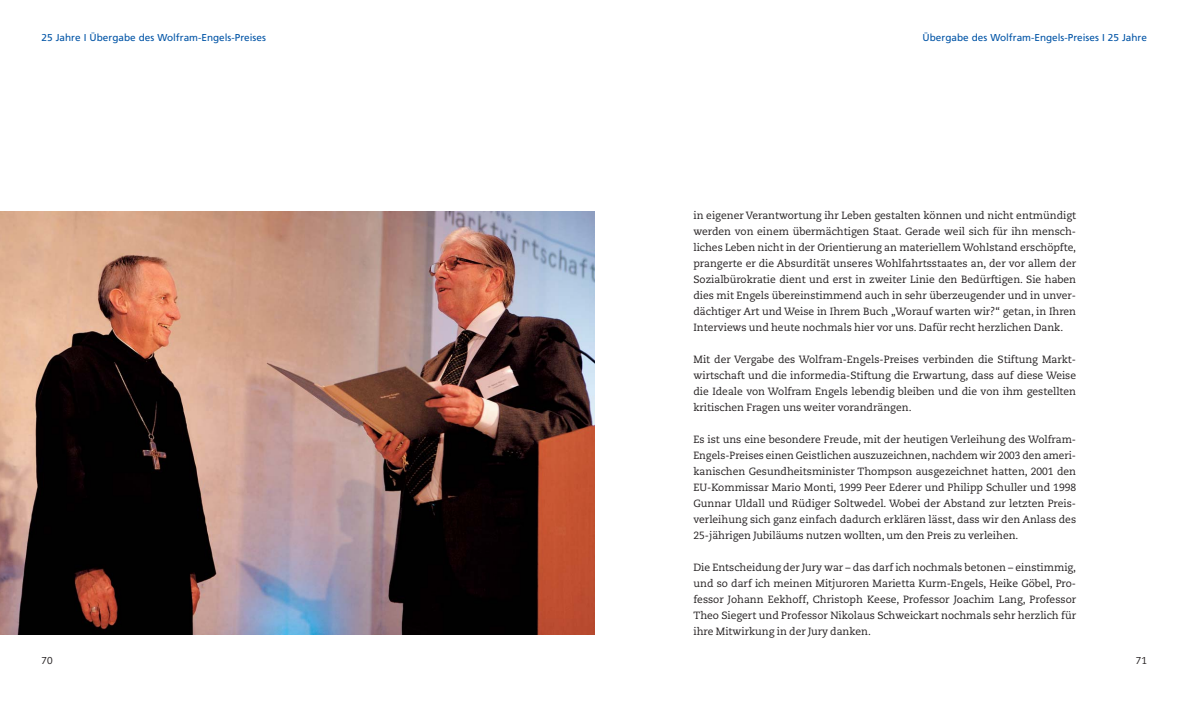
<style>
.page{position:relative;width:1190px;height:708px;background:#fff}
.page>*{position:absolute;margin:0;border:0;box-sizing:border-box;transform-origin:0 0}
.t1{font:10.5px/16px "Caecilia";color:#231f20;text-align:justify}
.t2{font:10px "Frutiger";color:#0054a6}
.t3{font:10px "Caecilia";color:#231f20}
</style>
<div class="page">
<img style="left:0;top:211px;width:594px;height:424px">
<p class="t2" style="left:42px;top:33px;width:226px">25 Jahre I Übergabe des Wolfram-Engels-Preises</p>
<p class="t3" style="left:42px;top:657px;width:13px">70</p>
<p class="t2" style="left:923px;top:33px;width:226px">Übergabe des Wolfram-Engels-Preises I 25 Jahre</p>
<p class="t1" style="left:693px;top:208px;width:384px">in eigener Verantwortung ihr Leben gestalten können und nicht entmündigt werden von einem übermächtigen Staat. Gerade weil sich für ihn mensch&shy;liches Leben nicht in der Orientierung an materiellem Wohlstand erschöpfte, prangerte er die Absurdität unseres Wohlfahrtsstaates an, der vor allem der Sozialbürokratie dient und erst in zweiter Linie den Bedürftigen. Sie haben dies mit Engels übereinstimmend auch in sehr überzeugender und in unver&shy;dächtiger Art und Weise in Ihrem Buch „Worauf warten wir?“ getan, in Ihren Interviews und heute nochmals hier vor uns. Dafür recht herzlichen Dank.</p>
<p class="t1" style="left:693px;top:352px;width:384px">Mit der Vergabe des Wolfram-Engels-Preises verbinden die Stiftung Markt&shy;wirtschaft und die informedia-Stiftung die Erwartung, dass auf diese Weise die Ideale von Wolfram Engels lebendig bleiben und die von ihm gestellten kritischen Fragen uns weiter vorandrängen.</p>
<p class="t1" style="left:693px;top:432px;width:384px">Es ist uns eine besondere Freude, mit der heutigen Verleihung des Wolfram-Engels-Preises einen Geistlichen auszuzeichnen, nachdem wir 2003 den ameri&shy;kanischen Gesundheitsminister Thompson ausgezeichnet hatten, 2001 den EU-Kommissar Mario Monti, 1999 Peer Ederer und Philipp Schuller und 1998<br>Gunnar Uldall und Rüdiger Soltwedel. Wobei der Abstand zur letzten Preis&shy;verleihung sich ganz einfach dadurch erklären lässt, dass wir den Anlass des 25-jährigen Jubiläums nutzen wollten, um den Preis zu verleihen.</p>
<p class="t1" style="left:693px;top:560px;width:384px">Die Entscheidung der Jury war – das darf ich nochmals betonen – einstimmig, und so darf ich meinen Mitjuroren Marietta Kurm-Engels, Heike Göbel, Pro&shy;fessor Johann Eekhoff, Christoph Keese, Professor Joachim Lang, Professor Theo Siegert und Professor Nikolaus Schweickart nochmals sehr herzlich für ihre Mitwirkung in der Jury danken.</p>
<p class="t3" style="left:1136px;top:657px;width:13px">71</p>
</div>
